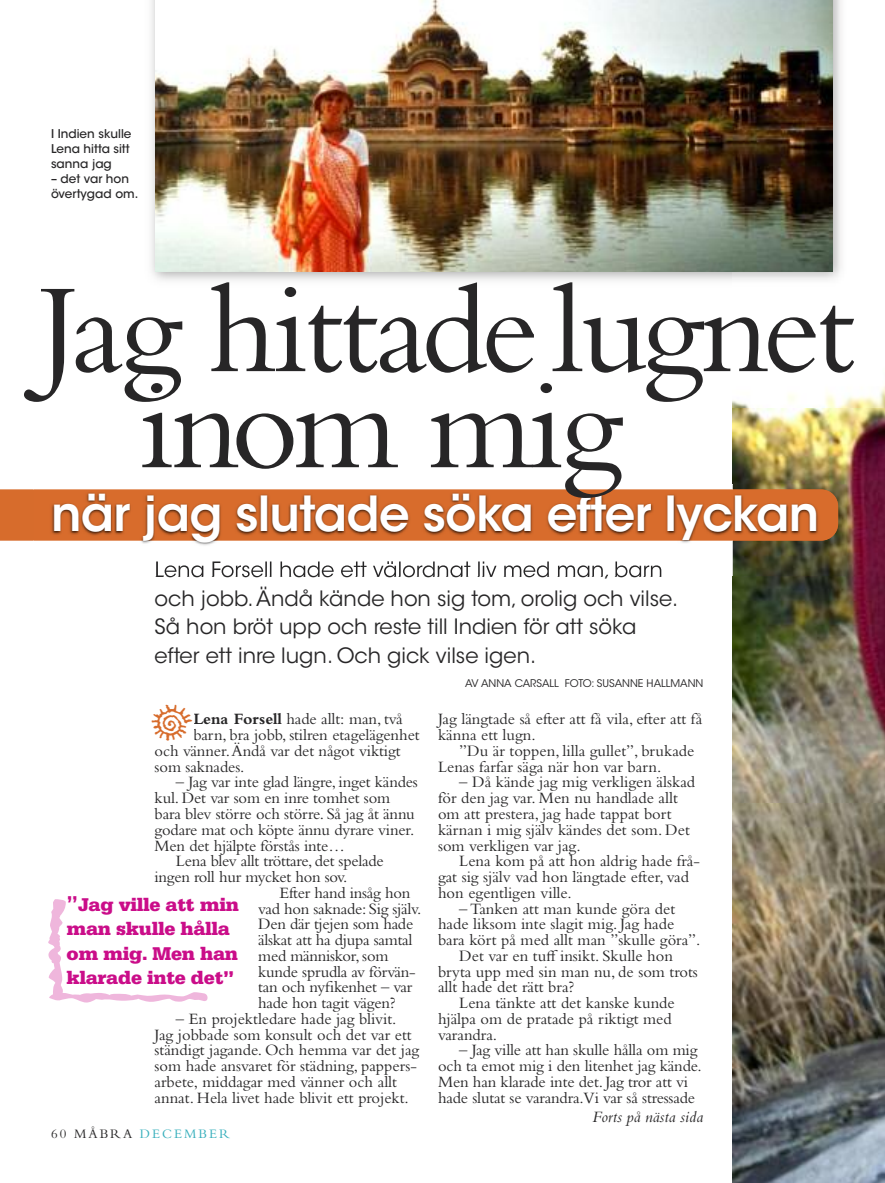
<style>
.page{position:relative;width:885px;height:1183px;background:#fff}
.page>*{position:absolute;margin:0;border:0;box-sizing:border-box;transform-origin:0 0}
.t1{font:132px/96px "Bembo Std";letter-spacing:-.025em;color:#272627}
.t2{font:600 48px "ITC Avant Garde Std";letter-spacing:-.015em;color:#fff}
.t3{font:37.5px "Greymantle MVB Std Ornaments";color:#d76c2c}
.t4{font:21px/28.5px "ITC Avant Garde Std";color:#272627}
.t5{font:900 19.5px/24.5px "Serifa Std";letter-spacing:-.015em;color:#ca0d89}
.t6{font:16.5px/15.8px "Bembo Std";color:#272627}
.t7{font:italic 16.5px "Bembo Std";color:#272627}
.t8{font:13.5px "Bembo Std";letter-spacing:.15em;color:#37afbc}
.t9{font:500 12px/15px "ITC Avant Garde Std";color:#272627}
.t10{font:10.5px "ITC Avant Garde Std";color:#272627}
.s1{font-weight:700}
.s2{font-weight:700;font-size:22.65px}
.s3{color:#272627}
</style>
<div class="page">
<img style="left:732px;top:386px;width:152px;height:796px">
<img style="left:151px;top:0;width:690px;height:281px">
<img style="left:155px;top:0;width:677px;height:271px">
<svg style="left:0;top:489px;width:732px;height:51px;background:#af5824"></svg>
<img style="left:33px;top:540px;width:699px;height:35px">
<img style="left:732px;top:484px;width:114px;height:91px">
<img style="left:156px;top:561px;width:197px;height:14px">
<img style="left:821px;top:489px;width:17px;height:51px">
<p class="t9" style="left:51px;top:127px;width:82px">I Indien skulle<br>Lena hitta sitt sanna jag</p>
<p class="t9" style="left:51px;top:172px;width:89px">– det var hon övertygad om.</p>
<h1 class="t1" style="left:140px;top:295px;width:716px;text-indent:-102px">Jag hittadelugnet inom mig</h1>
<h2 class="t2" style="left:51px;top:495px;width:769px">när jag slutade söka efter lyckan</h2>
<p class="t4" style="left:154px;top:557px;width:525px">Lena Forsell hade ett välordnat liv med man, barn och jobb.Ändå kände hon sig tom, orolig och vilse.<br>Så hon bröt upp och reste till Indien för att söka efter ett inre lugn. Och gick vilse igen.</p>
<p class="t10" style="left:465px;top:678px;width:240px">AV ANNA CARSALL FOTO: SUSANNE HALLMANN</p>
<h3 class="t3" style="left:153px;top:703px;width:39px">•</h3>
<p class="t6" style="left:193px;top:712px;width:211px"><span class="s1">Lena Forsell</span> hade allt: man, två</p>
<p class="t6" style="left:193px;top:728px;width:228px">barn, bra jobb, stilren etagelägenhet</p>
<p class="t6" style="left:154px;top:744px;width:247px">och vänner.Ändå var det något viktigt</p>
<p class="t6" style="left:154px;top:760px;width:91px">som saknades.</p>
<p class="t6" style="left:176px;top:775px;width:243px">– Jag var inte glad längre, inget kändes</p>
<p class="t6" style="left:155px;top:791px;width:237px">kul. Det var som en inre tomhet som</p>
<p class="t6" style="left:155px;top:807px;width:262px">bara blev större och större. Så jag åt ännu</p>
<p class="t6" style="left:154px;top:823px;width:261px">godare mat och köpte ännu dyrare viner.</p>
<p class="t6" style="left:154px;top:838px;width:192px">Men det hjälpte förstås inte…</p>
<p class="t6" style="left:176px;top:854px;width:209px">Lena blev allt tröttare, det spelade</p>
<p class="t6" style="left:154px;top:870px;width:194px">ingen roll hur mycket hon sov.</p>
<p class="t6" style="left:279px;top:886px;width:132px">Efter hand insåg hon</p>
<p class="t6" style="left:258px;top:901px;width:165px">vad hon saknade: Sig själv.</p>
<p class="t6" style="left:258px;top:917px;width:156px">Den där tjejen som hade</p>
<p class="t6" style="left:258px;top:933px;width:156px">älskat att ha djupa samtal</p>
<p class="t6" style="left:258px;top:949px;width:132px">med människor, som</p>
<p class="t6" style="left:258px;top:964px;width:159px">kunde sprudla av förvän-</p>
<p class="t6" style="left:258px;top:980px;width:156px">tan och nyfikenhet – var</p>
<p class="t6" style="left:258px;top:996px;width:139px">hade hon tagit vägen?</p>
<p class="t6" style="left:154px;top:1012px;width:266px;text-indent:21px">– En projektledare hade jag blivit.<br>Jag jobbade som konsult och det var ett ständigt jagande. Och hemma var det jag som hade ansvaret för städning, pappers&shy;arbete, middagar med vänner och allt annat. Hela livet hade blivit ett projekt.</p>
<p class="t5" style="left:66px;top:893px;width:174px"><span class="s2">”</span>Jag ville att min man skulle hålla om mig. Men han</p>
<p class="t5" style="left:66px;top:966px;width:169px">klarade inte det”</p>
<p class="t8" style="left:74px;top:1128px;width:157px"><span class="s3">MÅBRA</span> DECEMBER</p>
<p class="t6" style="left:438px;top:712px;width:266px">Jag längtade så efter att få vila, efter att få känna ett lugn.</p>
<p class="t6" style="left:438px;top:744px;width:258px;text-indent:21px">”Du är toppen, lilla gullet”, brukade<br>Lenas farfar säga när hon var barn.</p>
<p class="t6" style="left:438px;top:775px;width:258px;text-indent:21px">– Då kände jag mig verkligen älskad för den jag var. Men nu handlade allt om att prestera, jag hade tappat bort kärnan i mig själv kändes det som. Det som verkligen var jag.</p>
<p class="t6" style="left:459px;top:854px;width:242px">Lena kom på att hon aldrig hade frå-</p>
<p class="t6" style="left:438px;top:870px;width:252px">gat sig själv vad hon längtade efter, vad</p>
<p class="t6" style="left:438px;top:886px;width:135px">hon egentligen ville.</p>
<p class="t6" style="left:459px;top:901px;width:217px">–Tanken att man kunde göra det</p>
<p class="t6" style="left:438px;top:917px;width:238px">hade liksom inte slagit mig. Jag hade</p>
<p class="t6" style="left:438px;top:933px;width:264px">bara kört på med allt man ”skulle göra”.</p>
<p class="t6" style="left:459px;top:949px;width:215px">Det var en tuff insikt. Skulle hon</p>
<p class="t6" style="left:438px;top:964px;width:261px">bryta upp med sin man nu, de som trots</p>
<p class="t6" style="left:438px;top:980px;width:138px">allt hade det rätt bra?</p>
<p class="t6" style="left:459px;top:996px;width:217px">Lena tänkte att det kanske kunde</p>
<p class="t6" style="left:438px;top:1012px;width:235px">hjälpa om de pratade på riktigt med</p>
<p class="t6" style="left:438px;top:1027px;width:61px">varandra.</p>
<p class="t6" style="left:438px;top:1043px;width:265px;text-indent:21px">– Jag ville att han skulle hålla om mig och ta emot mig i den litenhet jag kände.<br>Men han klarade inte det. Jag tror att vi hade slutat se varandra.Vi var så stressade</p>
<p class="t7" style="left:592px;top:1110px;width:112px">Forts på nästa sida</p>
</div>
